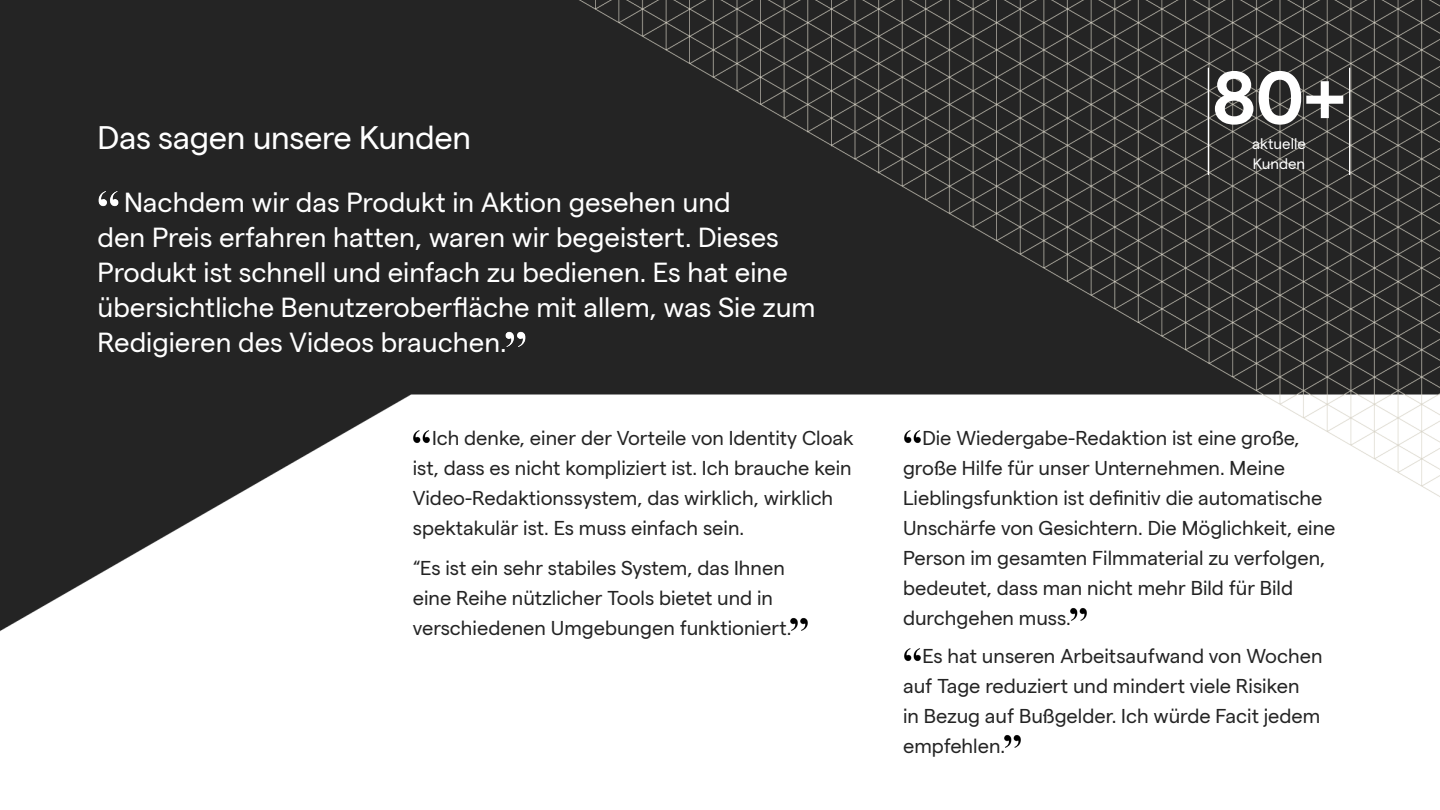
<style>
.page{position:relative;width:1440px;height:810px;background:#fff}
.page>*{position:absolute;margin:0;border:0;box-sizing:border-box;transform-origin:0 0}
.t1{font:600 75px "Matter SQ";color:#fff}
.t2{font:32.5px "Matter SQ";letter-spacing:-.01em;color:#fff}
.t3{font:27.5px/35px "Matter SQ";color:#fff}
.t4{font:20px/30px "Matter SQ";color:#242424}
.t5{font:15px/20px "Matter SQ";color:#fff}
</style>
<div class="page">
<img style="left:0;top:0;width:1440px;height:632px">
<hr style="left:1208px;top:68px;width:1px;height:107px;background:#fff">
<hr style="left:1349px;top:68px;width:1px;height:107px;background:#fff">
<img style="left:413px;top:427px;width:18px;height:18px">
<img style="left:98px;top:188px;width:21px;height:21px">
<img style="left:903px;top:427px;width:18px;height:18px">
<img style="left:904px;top:648px;width:17px;height:13px">
<img style="left:790px;top:615px;width:18px;height:17px">
<img style="left:1069px;top:605px;width:19px;height:18px">
<img style="left:1004px;top:735px;width:17px;height:13px">
<img style="left:505px;top:328px;width:22px;height:22px">
<h2 class="t2" style="left:98px;top:114px;width:375px">Das sagen unsere Kunden</h2>
<p class="t3" style="left:98px;top:183px;width:720px;text-indent:27px">Nachdem wir das Produkt in Aktion gesehen und<br>den Preis erfahren hatten, waren wir begeistert. Dieses Produkt ist schnell und einfach zu bedienen. Es hat eine übersichtliche Benutzeroberfläche mit allem, was Sie zum Redigieren des Videos brauchen.</p>
<p class="t4" style="left:413px;top:422px;width:443px;text-indent:19px">Ich denke, einer der Vorteile von Identity Cloak ist, dass es nicht kompliziert ist. Ich brauche kein Video-Redaktionssystem, das wirklich, wirklich spektakulär ist. Es muss einfach sein.</p>
<p class="t4" style="left:413px;top:552px;width:380px">“Es ist ein sehr stabiles System, das Ihnen eine Reihe nützlicher Tools bietet und in verschiedenen Umgebungen funktioniert.</p>
<h1 class="t1" style="left:1212px;top:42px;width:135px">80+</h1>
<p class="t5" style="left:1252px;top:133px;width:55px">aktuelle<br>Kunden</p>
<p class="t4" style="left:903px;top:422px;width:434px;text-indent:19px">Die Wiedergabe-Redaktion ist eine große, große Hilfe für unser Unternehmen. Meine Lieblingsfunktion ist definitiv die automatische Unschärfe von Gesichtern. Die Möglichkeit, eine Person im gesamten Filmmaterial zu verfolgen, bedeutet, dass man nicht mehr Bild für Bild durchgehen muss.</p>
<p class="t4" style="left:903px;top:639px;width:421px;text-indent:19px">Es hat unseren Arbeitsaufwand von Wochen auf Tage reduziert und mindert viele Risiken<br>in Bezug auf Bußgelder. Ich würde Facit jedem empfehlen.</p>
</div>
